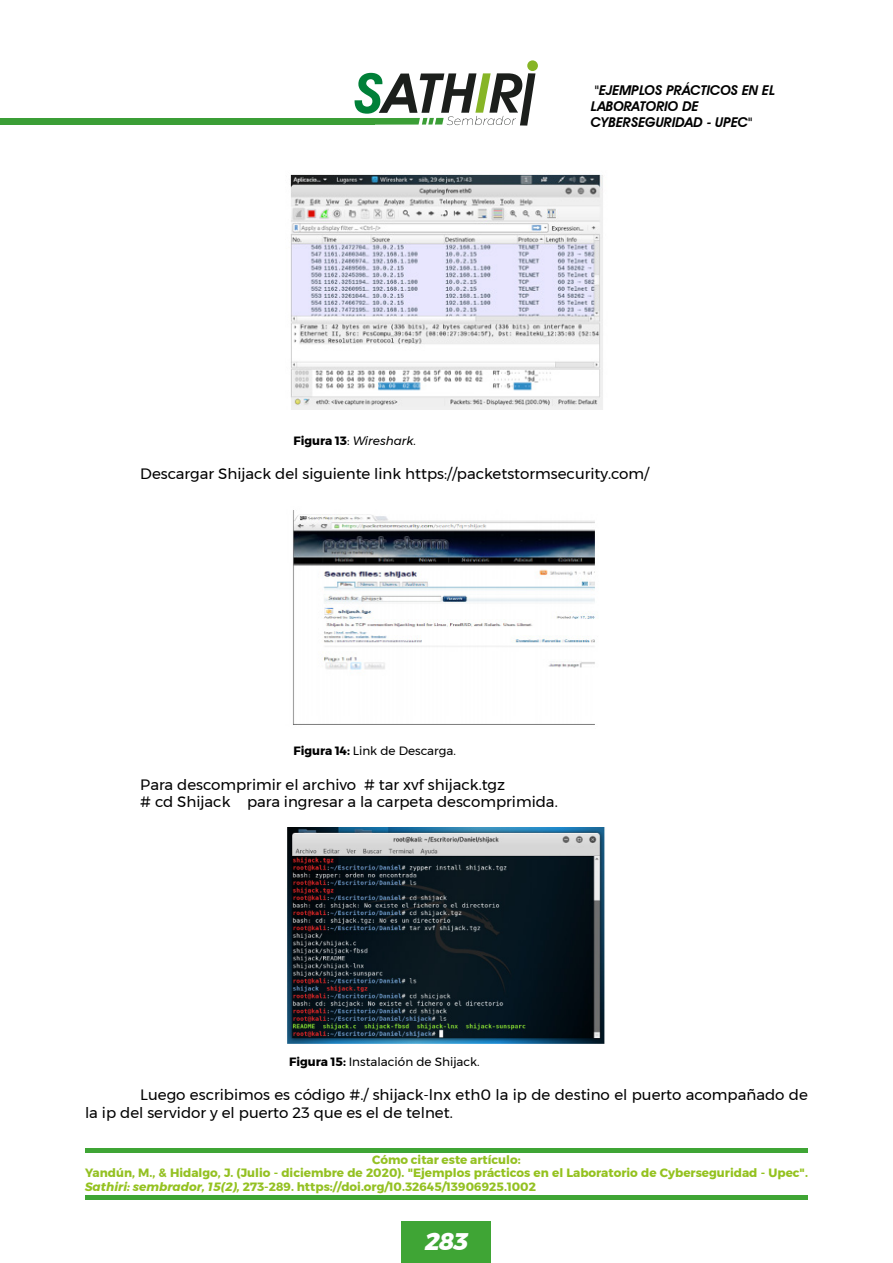
<style>
.page{position:relative;width:893px;height:1263px;background:#fff}
.page>*{position:absolute;margin:0;border:0;box-sizing:border-box;transform-origin:0 0}
.t1{font:italic 800 24px "Montserrat";color:#fff}
.t2{font:15px/17.2px "Montserrat";color:#000}
.t3{font:italic 600 13.5px/16.2px "Avant Garde IT Cby BT";color:#000}
.t4{font:700 12px/13.5px "Montserrat";color:#94c123}
.t5{font:12px "Montserrat";color:#000}
.t6{font:italic 12px "Montserrat";color:#000}
.s1{font-weight:700;font-style:normal}
.s2{font-style:normal}
.s3{font-weight:700}
.s4{color:#94c21f}
.s5{font-style:italic;color:#94c21f}
</style>
<div class="page">
<div style="left:402px;top:1222px;width:89px;height:41px;background:#3fa535"></div>
<hr style="left:85px;top:1148px;width:723px;height:4px;background:#3fa535">
<hr style="left:85px;top:1195px;width:723px;height:4px;background:#3fa535">
<svg style="left:355px;top:73px;width:180px;height:53px"></svg>
<div style="left:527px;top:60px;width:11px;height:11px;background:#87b526;border-radius:50%"></div>
<div style="left:0;top:118px;width:374px;height:7px;background:#3b9e36"></div>
<img style="left:290px;top:174px;width:313px;height:236px">
<img style="left:293px;top:510px;width:302px;height:215px">
<img style="left:287px;top:828px;width:318px;height:216px">
<p class="t3" style="left:591px;top:82px;width:186px">"EJEMPLOS PRÁCTICOS EN EL<br>LABORATORIO DE<br>CYBERSEGURIDAD - UPEC"</p>
<p class="t6" style="left:293px;top:431px;width:124px"><span class="s1">Figura 13</span><span class="s2">:</span> Wireshark.</p>
<p class="t2" style="left:140px;top:465px;width:510px">Descargar Shijack del siguiente link https://packetstormsecurity.com/</p>
<p class="t5" style="left:293px;top:742px;width:164px"><span class="s3">Figura 14:</span> Link de Descarga.</p>
<p class="t2" style="left:140px;top:776px;width:419px">Para descomprimir el archivo # tar xvf shijack.tgz<br># cd Shijack para ingresar a la carpeta descomprimida.</p>
<p class="t5" style="left:289px;top:1052px;width:192px"><span class="s3">Figura 15:</span> Instalación de Shijack.</p>
<p class="t2" style="left:85px;top:1086px;width:724px;text-indent:55px">Luego escribimos es código #./ shijack-lnx eth0 la ip de destino el puerto acompañado de la ip del servidor y el puerto 23 que es el de telnet.</p>
<p class="t4" style="left:85px;top:1153px;width:724px;text-indent:287px">Cómo citar este artículo:<br>Yandún, M., &amp; Hidalgo, J. (Julio - diciembre de 2020). <span class="s4">"Ejemplos prácticos en el Laboratorio de Cyberseguridad - Upec".<br></span><span class="s5">Sathiri: sembrador, 15(2),</span> 273-289. https://doi.org/10.32645/13906925.1002</p>
<h1 class="t1" style="left:424px;top:1222px;width:45px">283</h1>
</div>
